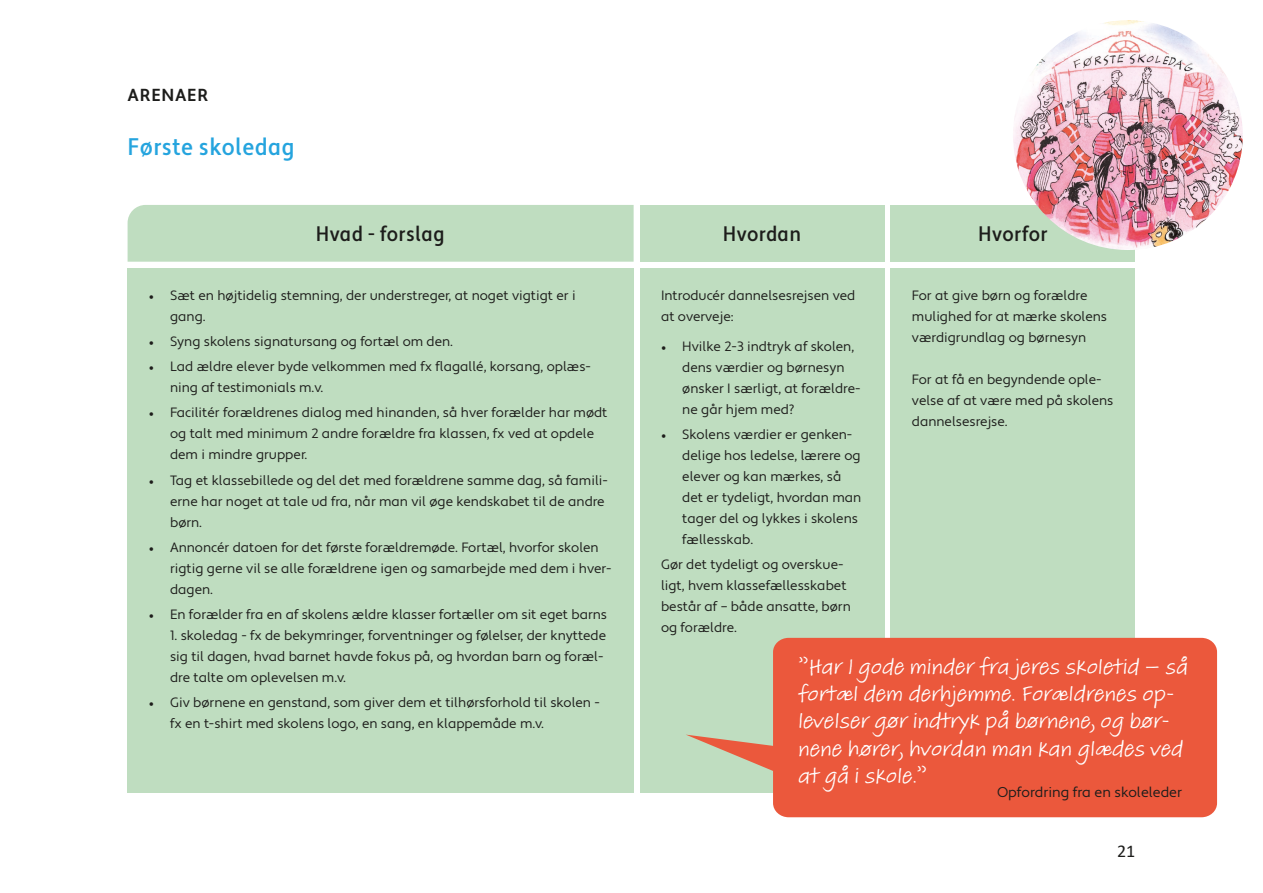
<style>
.page{position:relative;width:1263px;height:893px;background:#fff}
.page>*{position:absolute;margin:0;border:0;box-sizing:border-box;transform-origin:0 0}
.heading_1{font:500 condensed 24px "Apertura";letter-spacing:.02em;color:#25a4de}
.t1{font:22.8px/27.3px "Adobe Handwriting Tiffany";color:#fff}
.heading_1-2{font:500 condensed 21px "Apertura";letter-spacing:.02em;color:#1d1d1b}
.t2{font:18px "Calibri";color:#1d1d1b}
.t3{font:14.25px "Apertura";color:#1d1d1b}
.t4{font:13.5px/21px "Apertura";color:#1d1d1b}
.s1{font-family:"Minion Pro"}
</style>
<div class="page">
<div style="left:128px;top:205px;width:506px;height:57px;background:#bfddc0"></div>
<div style="left:640px;top:205px;width:244px;height:57px;background:#bfddc0"></div>
<div style="left:891px;top:205px;width:244px;height:57px;background:#bfddc0"></div>
<img style="left:1013px;top:20px;width:230px;height:230px;border-radius:115px">
<div style="left:128px;top:268px;width:506px;height:525px;background:#bfddc0"></div>
<div style="left:640px;top:268px;width:244px;height:525px;background:#bfddc0"></div>
<div style="left:891px;top:268px;width:244px;height:525px;background:#bfddc0"></div>
<svg style="left:686px;top:638px;width:531px;height:179px;fill:#eb583c"></svg>
<p class="heading_1-2" style="left:128px;top:81px;width:60px">arenaer</p>
<p class="heading_1" style="left:128px;top:132px;width:169px">Første skoledag</p>
<p class="heading_1-2" style="left:316px;top:221px;width:131px">Hvad - forslag</p>
<p class="heading_1-2" style="left:723px;top:221px;width:80px">Hvordan</p>
<p class="heading_1-2" style="left:978px;top:221px;width:71px">Hvorfor</p>
<p class="t4" style="left:170px;top:285px;width:407px;text-indent:-21px"><span class="s1">•</span> Sæt en højtidelig stemning, der understreger, at noget vigtigt er i gang.</p>
<p class="t4" style="left:149px;top:331px;width:306px"><span class="s1">•</span> Syng skolens signatursang og fortæl om den.</p>
<p class="t4" style="left:170px;top:356px;width:422px;text-indent:-21px"><span class="s1">•</span> Lad ældre elever byde velkommen med fx flagallé, korsang, oplæs&shy;ning af testimonials m.v.</p>
<p class="t4" style="left:170px;top:403px;width:439px;text-indent:-21px"><span class="s1">•</span> Facilitér forældrenes dialog med hinanden, så hver forælder har mødt og talt med minimum 2 andre forældre fra klassen, fx ved at opdele dem i mindre grupper.</p>
<p class="t4" style="left:170px;top:470px;width:439px;text-indent:-21px"><span class="s1">•</span> Tag et klassebillede og del det med forældrene samme dag, så famili&shy;erne har noget at tale ud fra, når man vil øge kendskabet til de andre børn.</p>
<p class="t4" style="left:170px;top:537px;width:443px;text-indent:-21px"><span class="s1">•</span> Annoncér datoen for det første forældremøde. Fortæl, hvorfor skolen rigtig gerne vil se alle forældrene igen og samarbejde med dem i hver&shy;dagen.</p>
<p class="t4" style="left:149px;top:604px;width:460px"><span class="s1">•</span> En forælder fra en af skolens ældre klasser fortæller om sit eget barns</p>
<p class="t4" style="left:170px;top:625px;width:438px">1. skoledag - fx de bekymringer, forventninger og følelser, der knyttede sig til dagen, hvad barnet havde fokus på, og hvordan barn og foræl&shy;dre talte om oplevelsen m.v.</p>
<p class="t4" style="left:170px;top:693px;width:431px;text-indent:-21px"><span class="s1">•</span> Giv børnene en genstand, som giver dem et tilhørsforhold til skolen - fx en t-shirt med skolens logo, en sang, en klappemåde m.v.</p>
<p class="t4" style="left:661px;top:285px;width:196px">Introducér dannelsesrejsen ved at overveje:</p>
<p class="t4" style="left:682px;top:336px;width:180px;text-indent:-21px"><span class="s1">•</span> Hvilke 2-3 indtryk af skolen, dens værdier og børnesyn ønsker I særligt, at forældre&shy;ne går hjem med?</p>
<p class="t4" style="left:682px;top:424px;width:181px;text-indent:-21px"><span class="s1">•</span> Skolens værdier er genken&shy;delige hos ledelse, lærere og elever og kan mærkes, så det er tydeligt, hvordan man tager del og lykkes i skolens fællesskab.</p>
<p class="t4" style="left:661px;top:554px;width:191px">Gør det tydeligt og overskue&shy;ligt, hvem klassefællesskabet består af – både ansatte, børn og forældre.</p>
<p class="t4" style="left:912px;top:285px;width:197px">For at give børn og forældre mulighed for at mærke skolens værdigrundlag og børnesyn</p>
<p class="t4" style="left:912px;top:369px;width:203px">For at få en begyndende ople&shy;velse af at være med på skolens dannelsesrejse.</p>
<p class="t1" style="left:798px;top:653px;width:391px">”Har I gode minder fra jeres skoletid – så fortæl dem derhjemme. Forældrenes op&shy;levelser gør indtryk på børnene, og bør&shy;nene hører, hvordan man kan glædes ved at gå i skole.”</p>
<p class="t3" style="left:997px;top:784px;width:187px">Opfordring fra en skoleleder</p>
<h3 class="t2" style="left:1117px;top:839px;width:20px">21</h3>
</div>
